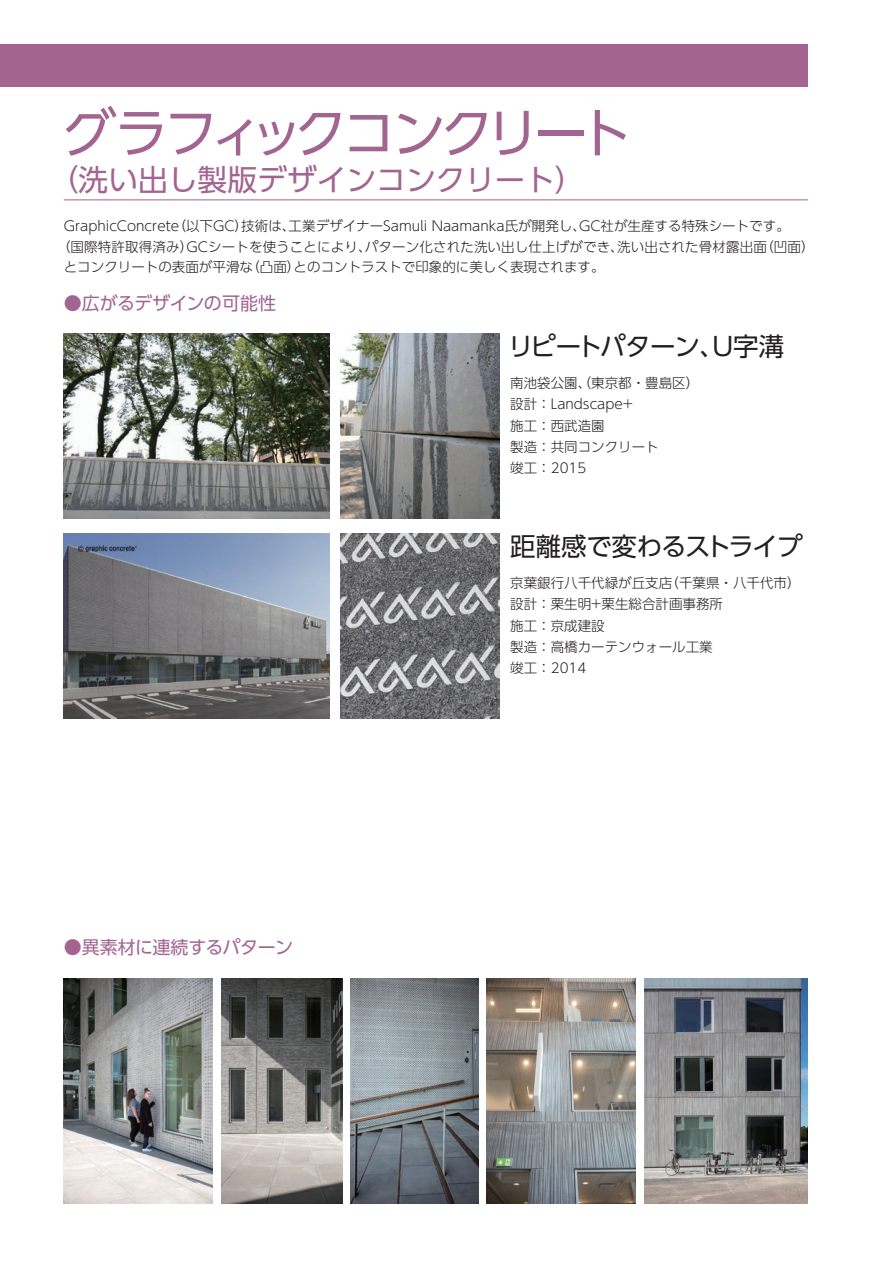
<style>
.page{position:relative;width:893px;height:1263px;background:#fff}
.page>*{position:absolute;margin:0;border:0;box-sizing:border-box;transform-origin:0 0}
.t1{font:53.1px "UD Shin Go Pro";letter-spacing:-.095em;color:#a26591}
.t2{font:29.7px "UD Shin Go Pro";color:#a26591}
.t3{font:25.5px "UD Shin Go Pro";letter-spacing:-.03em;color:#231f20}
.t4{font:18px "UD Shin Go Pro";letter-spacing:-.025em;color:#a26591}
.t5{font:300 13.5px/21.3px "UD Shin Go Pro";color:#231f20}
</style>
<div class="page">
<div style="left:0;top:45px;width:808px;height:42px;background:#a26591"></div>
<img style="left:64px;top:534px;width:266px;height:185px">
<img style="left:340px;top:334px;width:160px;height:185px">
<img style="left:340px;top:534px;width:160px;height:185px">
<img style="left:64px;top:334px;width:266px;height:185px">
<img style="left:79px;top:545px;width:57px;height:6px">
<img style="left:79px;top:345px;width:57px;height:6px">
<img style="left:221px;top:978px;width:121px;height:225px">
<img style="left:351px;top:978px;width:127px;height:225px">
<img style="left:487px;top:978px;width:149px;height:225px">
<img style="left:644px;top:978px;width:164px;height:225px">
<img style="left:64px;top:978px;width:149px;height:225px">
<hr style="left:64px;top:199px;width:744px;height:1px;background:#a26591">
<h1 class="t1" style="left:63px;top:90px;width:570px">グラフィックコンクリート</h1>
<h2 class="t2" style="left:64px;top:156px;width:522px">(洗い出し製版デザインコンクリート）</h2>
<p class="t5" style="left:64px;top:215px;width:746px;line-height:20.5px">GraphicConcrete(以下GC)技術は､工業デザイナーSamuli Naamanka氏が開発し､GC社が生産する特殊シートです｡<br>(国際特許取得済み)GCシートを使うことにより､パターン化された洗い出し仕上げができ､洗い出された骨材露出面(凹面)とコンクリートの表面が平滑な(凸面)とのコントラストで印象的に美しく表現されます。</p>
<h3 class="t4" style="left:64px;top:288px;width:214px">●広がるデザインの可能性</h3>
<h3 class="t4" style="left:64px;top:933px;width:231px">●異素材に連続するパターン</h3>
<h3 class="t3" style="left:508px;top:326px;width:278px">リピートパターン、U字溝</h3>
<p class="t5" style="left:510px;top:372px;width:190px">南池袋公園､(東京都・豊島区）設計：Landscape+<br>施工：西武造園<br>製造：共同コンクリート<br>竣工：2015</p>
<h3 class="t3" style="left:510px;top:526px;width:294px">距離感で変わるストライプ</h3>
<p class="t5" style="left:510px;top:572px;width:285px">京葉銀行八千代緑が丘支店(千葉県・八千代市)設計：栗生明+栗生総合計画事務所<br>施工：京成建設<br>製造：高橋カーテンウォール工業<br>竣工：2014</p>
</div>
